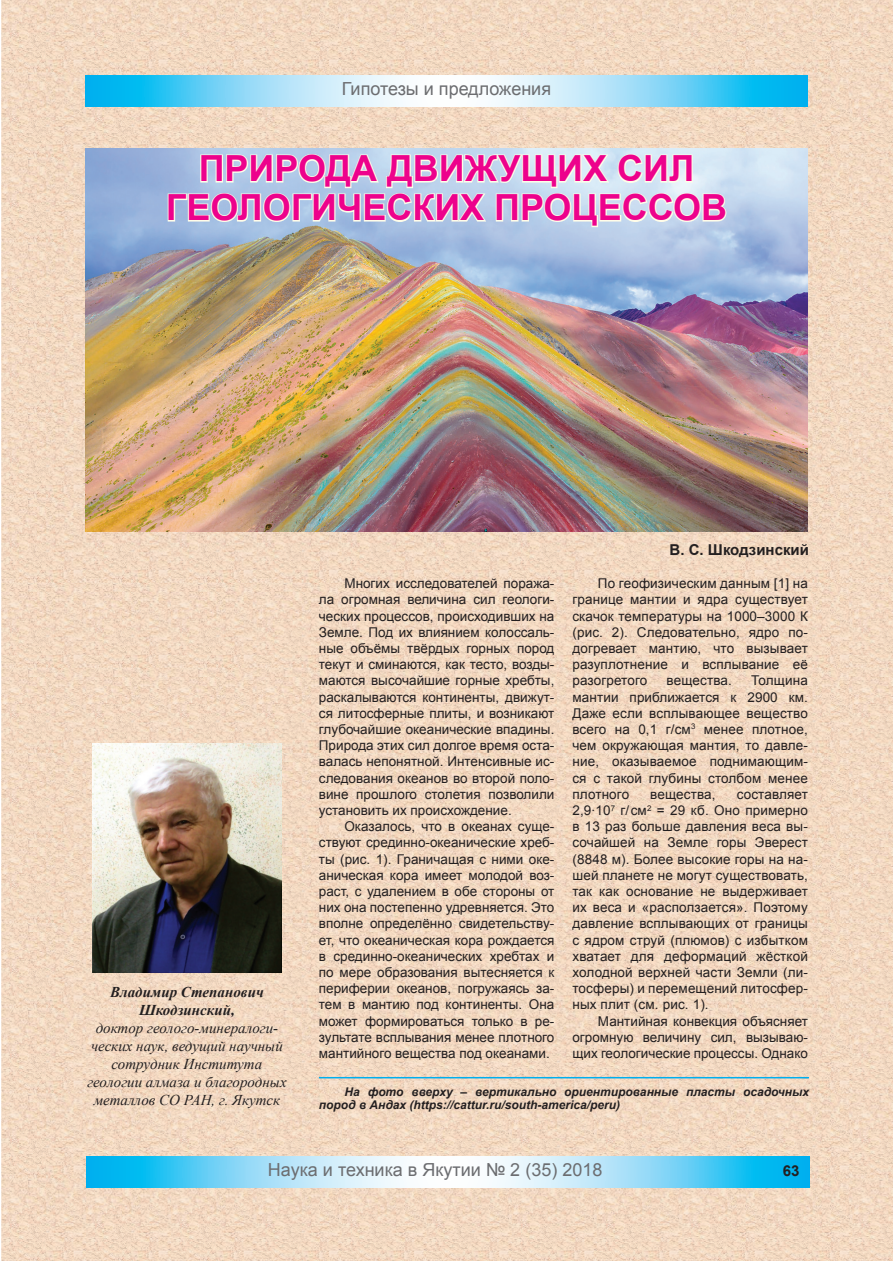
<style>
.page{position:relative;width:893px;height:1263px;background:#fff}
.page>*{position:absolute;margin:0;border:0;box-sizing:border-box;transform-origin:0 0}
.t1{font:700 36px/39px "Arial";color:#ed028c;text-align:center}
.t2{font:18px "Arial";color:#6c6d70}
.t3{font:italic 15px/18px "Times New Roman";color:#231f20;text-align:center}
.t4{font:italic 700 15px/18px "Times New Roman";color:#231f20;text-align:center}
.t5{font:700 15px "Arial";color:#231f20}
.t6{font:13.5px/16.2px "Arial";color:#231f20;text-align:justify}
.t7{font:italic 700 12px/13.5px "Arial";color:#231f20}
</style>
<div class="page">
<img style="left:1px;top:0;width:892px;height:1261px">
<svg style="left:85px;top:76px;width:723px;height:30px"></svg>
<svg style="left:86px;top:1157px;width:723px;height:30px"></svg>
<img style="left:85px;top:149px;width:723px;height:382px">
<svg style="left:167px;top:153px;width:561px;height:75px;background:#ceddea"></svg>
<hr style="left:319px;top:1077px;width:490px;height:1px;background:#00aeef">
<img style="left:93px;top:743px;width:188px;height:229px">
<h2 class="t2" style="left:342px;top:77px;width:211px">Гипотезы и предложения</h2>
<h1 class="t1" style="left:166px;top:150px;width:563px">ПРИРОДА ДВИЖУЩИХ СИЛ<br>ГЕОЛОГИЧЕСКИХ ПРОЦЕССОВ</h1>
<p class="t4" style="left:110px;top:983px;width:155px">Владимир Степанович<br>Шкодзинский,</p>
<p class="t3" style="left:87px;top:1019px;width:201px">доктор геолого-минералоги&shy;ческих наук, ведущий научный сотрудник Института геологии алмаза и благородных металлов СО РАН, г. Якутск</p>
<p class="t6" style="left:319px;top:575px;width:237px;text-indent:26px">Многих исследователей поража&shy;ла огромная величина сил геологи&shy;ческих процессов, происходивших на Земле. Под их влиянием колоссаль&shy;ные объёмы твёрдых горных пород текут и сминаются, как тесто, возды&shy;маются высочайшие горные хребты, раскалываются континенты, движут&shy;ся литосферные плиты, и возникают глубочайшие океанические впадины.<br>Природа этих сил долгое время оста&shy;валась непонятной. Интенсивные ис&shy;следования океанов во второй поло&shy;вине прошлого столетия позволили установить их происхождение.</p>
<p class="t6" style="left:319px;top:818px;width:237px;text-indent:26px">Оказалось, что в океанах суще&shy;ствуют срединно-океанические хреб&shy;ты (рис. 1). Граничащая с ними оке&shy;аническая кора имеет молодой воз&shy;раст, с удалением в обе стороны от них она постепенно удревняется. Это вполне определённо свидетельству&shy;ет, что океаническая кора рождается в срединно-океанических хребтах и по мере образования вытесняется к периферии океанов, погружаясь за&shy;тем в мантию под континенты. Она может формироваться только в ре&shy;зультате всплывания менее плотного мантийного вещества под океанами.</p>
<p class="t5" style="left:670px;top:540px;width:141px">В. С. Шкодзинский</p>
<p class="t6" style="left:572px;top:575px;width:237px;text-indent:26px">По геофизическим данным [1] на границе мантии и ядра существует скачок температуры на 1000–3000 К (рис. 2). Следовательно, ядро по&shy;догревает мантию, что вызывает разуплотнение и всплывание её разогретого</p>
<p class="t6" style="left:572px;top:673px;width:237px;text-indent:179px">Толщина мантии приближается к 2900 км.<br>Даже если всплывающее вещество всего на 0,1 г/см<sup>3</sup> менее плотное, чем окружающая мантия, то давле&shy;ние, оказываемое поднимающим&shy;ся с такой глубины столбом менее плотного</p>
<p class="t6" style="left:667px;top:673px;width:67px">вещества.</p>
<p class="t6" style="left:572px;top:786px;width:237px;text-indent:164px">составляет 2,9∙10<sup>7</sup> г/ см<sup>2</sup> = 29 кб. Оно примерно в 13 раз больше давления веса вы&shy;сочайшей на Земле горы Эверест (8848 м). Более высокие горы на на&shy;шей планете не могут существовать, так как основание не выдерживает их веса и «расползается». Поэтому давление всплывающих от границы с ядром струй (плюмов) с избытком хватает для деформаций жёсткой холодной верхней части Земли (ли&shy;тосферы) и перемещений литосфер&shy;ных плит (см. рис. 1).</p>
<p class="t6" style="left:572px;top:1013px;width:237px;text-indent:26px">Мантийная конвекция объясняет огромную величину сил, вызываю&shy;щих геологические процессы. Однако</p>
<p class="t6" style="left:650px;top:786px;width:67px">вещества,</p>
<p class="t7" style="left:319px;top:1085px;width:492px;text-indent:26px">На фото вверху – вертикально ориентированные пласты осадочных пород в Андах (https://cattur.ru/south-america/peru)</p>
<h2 class="t2" style="left:268px;top:1158px;width:336px">Наука и техника в Якутии № 2 (35) 2018</h2>
<p class="t5" style="left:783px;top:1161px;width:18px">63</p>
</div>
